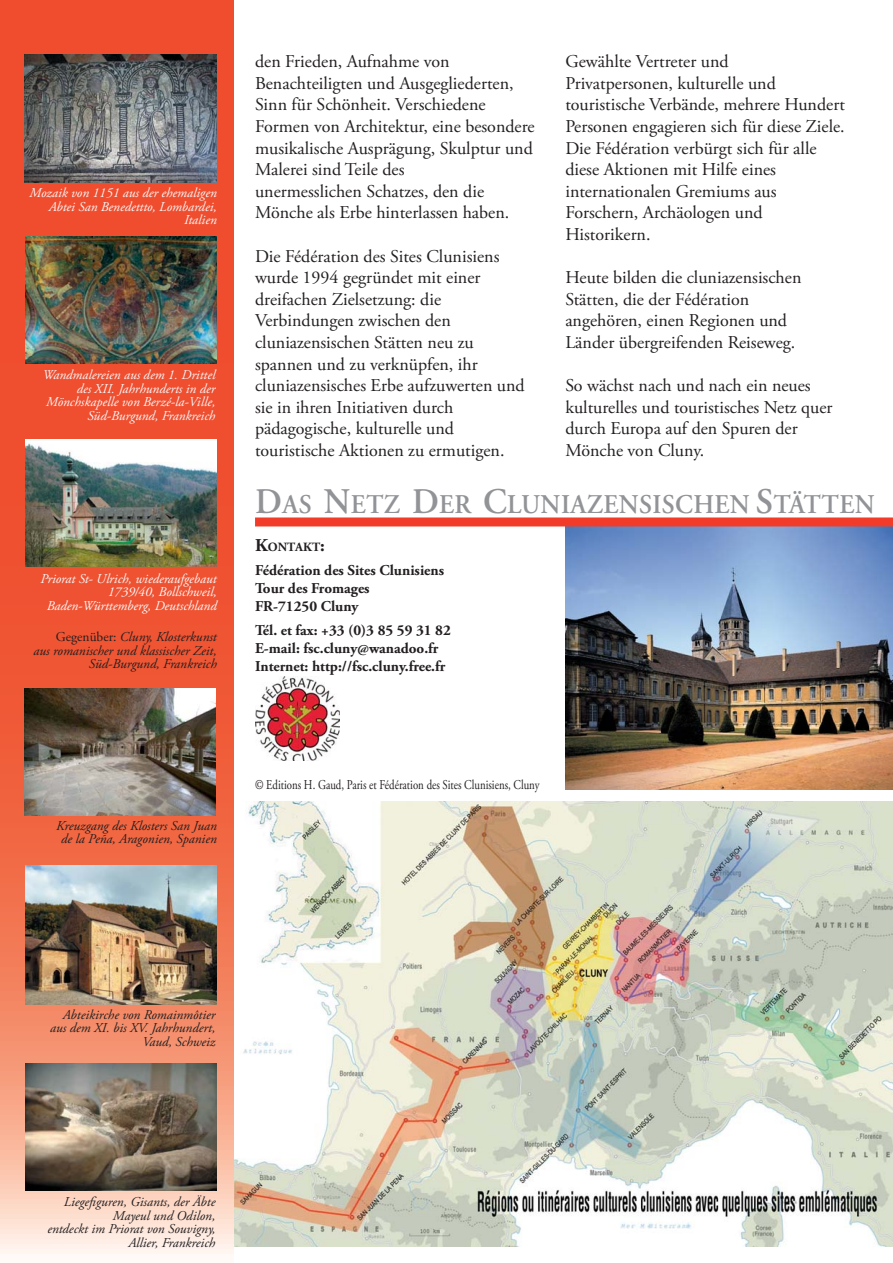
<style>
.page{position:relative;width:893px;height:1263px;background:#fff}
.page>*{position:absolute;margin:0;border:0;box-sizing:border-box;transform-origin:0 0}
.t1{font:600 27px "Adobe Garamond Pro";letter-spacing:.015em;color:#919396;scale:.95 1}
.t2{font:18px/21.6px "Adobe Garamond Pro";color:#231f20}
.t3{font:700 15px/18px "Adobe Garamond Pro";color:#231f20}
.t4{font:italic 13.5px/13.5px "Adobe Garamond Pro";color:#231f20;text-align:right}
.t5{font:italic 13.5px/13.5px "Adobe Garamond Pro";color:#f7f7f8;text-align:right}
.t6{font:italic 13.5px/13.5px "Adobe Garamond Pro";color:#f8f8f9;text-align:right}
.t7{font:13.5px "Adobe Garamond Pro";color:#231f20;scale:.8 1}
.t8{font:700 12.6px "Adobe Garamond Pro";color:#231f20}
.s1{font-style:normal}
.s2{font-size:36px}
.s3{font-size:18px}
</style>
<div class="page">
<svg style="left:0;top:0;width:233px;height:1254px;background:#f16c4d"></svg>
<img style="left:235px;top:802px;width:658px;height:445px">
<img style="left:565px;top:527px;width:328px;height:262px">
<img style="left:26px;top:1063px;width:191px;height:127px">
<img style="left:24px;top:54px;width:193px;height:128px">
<img style="left:25px;top:236px;width:192px;height:128px">
<img style="left:25px;top:439px;width:192px;height:128px">
<img style="left:24px;top:688px;width:191px;height:127px">
<img style="left:26px;top:865px;width:191px;height:140px">
<div style="left:255px;top:517px;width:638px;height:9px;background:#f23c29"></div>
<img style="left:255px;top:676px;width:85px;height:85px">
<p class="t5" style="left:30px;top:187px;width:189px">Mozaik von 1151 aus der ehemaligen<br>Abtei San Benedettto, Lombardei,<br>Italien</p>
<p class="t5" style="left:43px;top:369px;width:174px">Wandmalereien aus dem 1. Drittel des XII. Jahrhunderts in der<br>Mönchskapelle von Berzé-la-Ville,<br>Süd-Burgund, Frankreich</p>
<p class="t6" style="left:40px;top:573px;width:178px">Priorat St- Ulrich, wiederaufgebaut<br>1739/40, Bollschweil,<br>Baden-Württemberg, Deutschland</p>
<p class="t4" style="left:33px;top:631px;width:185px"><span class="s1">Gegenüber:</span> Cluny, Klosterkunst<br>aus romanischer und klassischer Zeit,<br>Süd-Burgund, Frankreich</p>
<p class="t2" style="left:255px;top:52px;width:281px">den Frieden, Aufnahme von Benachteiligten und Ausgegliederten, Sinn für Schönheit. Verschiedene Formen von Architektur, eine besondere musikalische Ausprägung, Skulptur und Malerei sind Teile des<br>unermesslichen Schatzes, den die Mönche als Erbe hinterlassen haben.</p>
<p class="t2" style="left:255px;top:247px;width:271px">Die Fédération des Sites Clunisiens wurde 1994 gegründet mit einer dreifachen Zielsetzung: die<br>Verbindungen zwischen den cluniazensischen Stätten neu zu spannen und zu verknüpfen, ihr cluniazensisches Erbe aufzuwerten und sie in ihren Initiativen durch pädagogische, kulturelle und touristische Aktionen zu ermutigen.</p>
<p class="t2" style="left:565px;top:52px;width:281px">Gewählte Vertreter und<br>Privatpersonen, kulturelle und touristische Verbände, mehrere Hundert<br>Personen engagieren sich für diese Ziele.<br>Die Fédération verbürgt sich für alle diese Aktionen mit Hilfe eines internationalen Gremiums aus<br>Forschern, Archäologen und<br>Historikern.</p>
<p class="t2" style="left:565px;top:268px;width:238px">Heute bilden die cluniazensischen<br>Stätten, die der Fédération angehören, einen Regionen und<br>Länder übergreifenden Reiseweg.</p>
<p class="t2" style="left:565px;top:376px;width:269px">So wächst nach und nach ein neues kulturelles und touristisches Netz quer durch Europa auf den Spuren der<br>Mönche von Cluny.</p>
<h1 class="t1" style="left:255px;top:488px;width:653px"><span class="s2">D</span>AS <span class="s2">N</span>ETZ <span class="s2">D</span>ER <span class="s2">C</span>LUNIAZENSISCHEN <span class="s2">S</span>TÄTTEN</h1>
<p class="t8" style="left:255px;top:542px;width:71px"><span class="s3">K</span>ONTAKT<span class="s3">:</span></p>
<p class="t3" style="left:255px;top:562px;width:191px">Fédération des Sites Clunisiens<br>Tour des Fromages<br>FR-71250 Cluny</p>
<p class="t3" style="left:255px;top:622px;width:197px">Tél. et fax: +33 (0)3 85 59 31 82<br>E-mail: fsc.cluny@wanadoo.fr<br>Internet: http://fsc.cluny.free.fr</p>
<p class="t4" style="left:56px;top:820px;width:162px;text-align:center">Kreuzgang des Klosters San Juan de la Peña, Aragonien, Spanien</p>
<p class="t7" style="left:255px;top:779px;width:357px">© Editions H. Gaud, Paris et Fédération des Sites Clunisiens, Cluny</p>
<p class="t4" style="left:50px;top:1009px;width:167px">Abteikirche von Romainmôtier aus dem XI. bis XV. Jahrhundert,<br>Vaud, Schweiz</p>
<p class="t4" style="left:47px;top:1196px;width:170px">Liegefiguren, Gisants, der Äbte<br>Mayeul und Odilon,<br>entdeckt im Priorat von Souvigny,<br>Allier, Frankreich</p>
</div>
